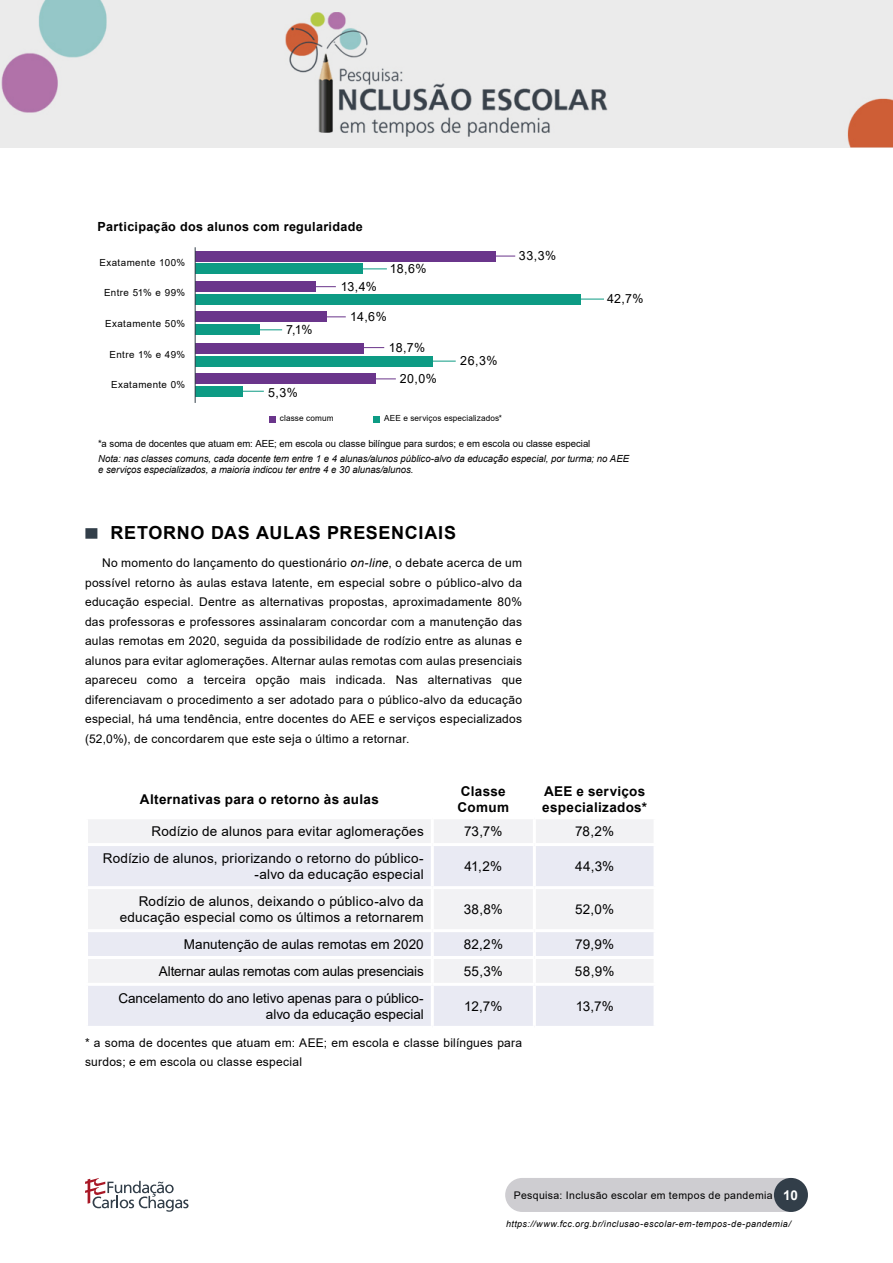
<style>
.page{position:relative;width:893px;height:1263px;background:#fff}
.page>*{position:absolute;margin:0;border:0;box-sizing:border-box;transform-origin:0 0}
.subtitulo{font:700 18px "Arial";letter-spacing:.04em;color:#000}
.t1{font:13.5px/16.2px "Arial";letter-spacing:.015em;color:#000;text-align:right}
.t2{font:700 13.5px/16.2px "Arial";letter-spacing:.025em;color:#000}
.t3{font:13.5px/16.2px "Arial";letter-spacing:-.005em;color:#000;text-align:right}
.t4{font:13.5px "Arial";letter-spacing:-.015em;color:#000}
.t5{font:12.6px "Arial";letter-spacing:.01em;color:#000}
.t6{font:700 12.6px "Arial";letter-spacing:.025em;color:#000}
.t7{font:12px/19.5px "Arial";letter-spacing:.02em;color:#000;text-align:justify}
.t8{font:10.5px "Arial";letter-spacing:.035em;color:#000}
.t9{font:italic 9.75px/14.5px "Arial";letter-spacing:-.005em;color:#000}
.t10{font:9.75px "Arial";letter-spacing:.04em;color:#000}
.t11{font:italic 9px "Arial";letter-spacing:.04em;color:#000}
.t12{font:8.4px "Arial";letter-spacing:.01em;color:#000}
.s1{font-style:normal}
.s2{font-style:italic}
.s3{font-weight:700;font-size:13.5px;color:#fff}
</style>
<div class="page">
<div style="left:505px;top:1178px;width:303px;height:34px;background:#cecdd1;border-radius:17px"></div>
<div style="left:774px;top:1178px;width:34px;height:34px;background:#323e49;border-radius:50%"></div>
<svg style="left:85px;top:1178px;width:104px;height:34px"></svg>
<img style="left:0;top:0;width:893px;height:147px">
<div style="left:85px;top:528px;width:12px;height:11px;background:#323e49"></div>
<svg style="left:88px;top:820px;width:566px;height:206px"></svg>
<hr style="left:431px;top:819px;width:3px;height:24px;background:#fff">
<hr style="left:533px;top:819px;width:3px;height:24px;background:#fff">
<hr style="left:85px;top:843px;width:347px;height:3px;background:#fff">
<hr style="left:432px;top:843px;width:102px;height:3px;background:#fff">
<hr style="left:431px;top:846px;width:3px;height:40px;background:#fff">
<hr style="left:534px;top:843px;width:123px;height:3px;background:#fff">
<hr style="left:533px;top:846px;width:3px;height:40px;background:#fff">
<hr style="left:85px;top:886px;width:347px;height:3px;background:#fff">
<hr style="left:432px;top:886px;width:102px;height:3px;background:#fff">
<hr style="left:431px;top:889px;width:3px;height:40px;background:#fff">
<hr style="left:534px;top:886px;width:123px;height:3px;background:#fff">
<hr style="left:533px;top:889px;width:3px;height:40px;background:#fff">
<hr style="left:85px;top:929px;width:347px;height:3px;background:#fff">
<hr style="left:432px;top:929px;width:102px;height:3px;background:#fff">
<hr style="left:431px;top:932px;width:3px;height:24px;background:#fff">
<hr style="left:534px;top:929px;width:123px;height:3px;background:#fff">
<hr style="left:533px;top:932px;width:3px;height:24px;background:#fff">
<hr style="left:85px;top:956px;width:347px;height:3px;background:#fff">
<hr style="left:432px;top:956px;width:102px;height:3px;background:#fff">
<hr style="left:431px;top:959px;width:3px;height:24px;background:#fff">
<hr style="left:534px;top:956px;width:123px;height:3px;background:#fff">
<hr style="left:533px;top:959px;width:3px;height:24px;background:#fff">
<hr style="left:85px;top:983px;width:347px;height:3px;background:#fff">
<hr style="left:432px;top:983px;width:102px;height:3px;background:#fff">
<hr style="left:431px;top:986px;width:3px;height:40px;background:#fff">
<hr style="left:534px;top:983px;width:123px;height:3px;background:#fff">
<hr style="left:533px;top:986px;width:3px;height:40px;background:#fff">
<svg style="left:374px;top:416px;width:6px;height:6px"></svg>
<svg style="left:269px;top:416px;width:6px;height:6px"></svg>
<div style="left:195px;top:251px;width:300px;height:10px;background:#6a358b"></div>
<div style="left:195px;top:264px;width:168px;height:10px;background:#0d9b84"></div>
<svg style="left:495px;top:256px;width:20px;height:1px"></svg>
<hr style="left:344px;top:269px;width:43px;height:1px;background:#0d9b84">
<div style="left:195px;top:282px;width:121px;height:10px;background:#6a358b"></div>
<div style="left:195px;top:294px;width:385px;height:11px;background:#0d9b84"></div>
<svg style="left:316px;top:286px;width:20px;height:1px"></svg>
<hr style="left:561px;top:299px;width:43px;height:1px;background:#0d9b84">
<div style="left:195px;top:312px;width:132px;height:10px;background:#6a358b"></div>
<div style="left:195px;top:324px;width:64px;height:11px;background:#0d9b84"></div>
<svg style="left:327px;top:316px;width:19px;height:1px"></svg>
<hr style="left:239px;top:329px;width:43px;height:1px;background:#0d9b84">
<div style="left:195px;top:343px;width:169px;height:10px;background:#6a358b"></div>
<div style="left:195px;top:356px;width:237px;height:10px;background:#0d9b84"></div>
<svg style="left:364px;top:347px;width:20px;height:1px"></svg>
<hr style="left:412px;top:361px;width:44px;height:1px;background:#0d9b84">
<div style="left:195px;top:374px;width:180px;height:10px;background:#6a358b"></div>
<div style="left:195px;top:386px;width:48px;height:11px;background:#0d9b84"></div>
<svg style="left:375px;top:379px;width:21px;height:1px"></svg>
<hr style="left:221px;top:391px;width:43px;height:1px;background:#0d9b84">
<hr style="left:195px;top:247px;width:1px;height:156px;background:#343f4a">
<p class="t6" style="left:98px;top:218px;width:267px">Participação dos alunos com regularidade</p>
<p class="t10" style="left:99px;top:255px;width:87px">Exatamente 100%</p>
<p class="t10" style="left:104px;top:286px;width:83px">Entre 51% e 99%</p>
<p class="t5" style="left:341px;top:277px;width:38px">13,4%</p>
<p class="t5" style="left:390px;top:260px;width:38px">18,6%</p>
<p class="t10" style="left:105px;top:316px;width:82px">Exatamente 50%</p>
<p class="t10" style="left:110px;top:347px;width:77px">Entre 1% e 49%</p>
<p class="t10" style="left:111px;top:378px;width:76px">Exatamente 0%</p>
<p class="t5" style="left:286px;top:321px;width:28px">7,1%</p>
<p class="t5" style="left:268px;top:383px;width:31px">5,3%</p>
<p class="t5" style="left:350px;top:308px;width:38px">14,6%</p>
<p class="t5" style="left:389px;top:338px;width:38px">18,7%</p>
<p class="t5" style="left:400px;top:370px;width:39px">20,0%</p>
<p class="t5" style="left:460px;top:352px;width:39px">26,3%</p>
<p class="t12" style="left:280px;top:413px;width:55px">classe comum</p>
<p class="t12" style="left:384px;top:413px;width:119px">AEE e serviços especializados*</p>
<p class="t5" style="left:519px;top:247px;width:39px">33,3%</p>
<p class="t5" style="left:607px;top:290px;width:38px">42,7%</p>
<p class="t9" style="left:98px;top:437px;width:532px"><span class="s1">*a soma de docentes que atuam em: AEE; em escola ou classe bilíngue para surdos; e em escola ou classe especial<br></span>Nota: nas classes comuns, cada docente tem entre 1 e 4 alunas/alunos público-alvo da educação especial, por turma; no AEE</p>
<p class="t9" style="left:98px;top:463px;width:317px">e serviços especializados, a maioria indicou ter entre 4 e 30 alunas/alunos.</p>
<p class="subtitulo" style="left:111px;top:520px;width:347px">RETORNO DAS AULAS PRESENCIAIS</p>
<p class="t7" style="left:85px;top:553px;width:439px;text-indent:17px">No momento do lançamento do questionário <span class="s2">on-line</span>, o debate acerca de um possível retorno às aulas estava latente, em especial sobre o público-alvo da educação especial. Dentre as alternativas propostas, aproximadamente 80% das professoras e professores assinalaram concordar com a manutenção das aulas remotas em 2020, seguida da possibilidade de rodízio entre as alunas e alunos para evitar aglomerações. Alternar aulas remotas com aulas presenciais apareceu como a terceira opção mais indicada. Nas alternativas que diferenciavam o procedimento a ser adotado para o público-alvo da educação especial, há uma tendência, entre docentes do AEE e serviços especializados (52,0%), de concordarem que este seja o último a retornar.</p>
<p class="t2" style="left:140px;top:791px;width:240px">Alternativas para o retorno às aulas</p>
<p class="t2" style="left:458px;top:783px;width:53px">Classe<br>Comum</p>
<p class="t2" style="left:542px;top:783px;width:106px">AEE e serviços especializados*</p>
<p class="t1" style="left:152px;top:823px;width:274px">Rodízio de alunos para evitar aglomerações</p>
<p class="t1" style="left:464px;top:823px;width:40px">73,7%</p>
<p class="t1" style="left:575px;top:823px;width:41px">78,2%</p>
<p class="t1" style="left:103px;top:850px;width:322px">Rodízio de alunos, priorizando o retorno do público--alvo da educação especial</p>
<p class="t1" style="left:464px;top:858px;width:39px">41,2%</p>
<p class="t1" style="left:575px;top:858px;width:41px">44,3%</p>
<p class="t1" style="left:120px;top:893px;width:306px">Rodízio de alunos, deixando o público-alvo da educação especial como os últimos a retornarem</p>
<p class="t1" style="left:464px;top:901px;width:41px">38,8%</p>
<p class="t1" style="left:575px;top:901px;width:40px">52,0%</p>
<p class="t1" style="left:184px;top:936px;width:242px">Manutenção de aulas remotas em 2020</p>
<p class="t1" style="left:464px;top:936px;width:41px">82,2%</p>
<p class="t1" style="left:575px;top:936px;width:40px">79,9%</p>
<p class="t4" style="left:159px;top:962px;width:266px">Alternar aulas remotas com aulas presenciais</p>
<p class="t1" style="left:464px;top:963px;width:41px">55,3%</p>
<p class="t1" style="left:575px;top:963px;width:41px">58,9%</p>
<p class="t3" style="left:118px;top:990px;width:307px">Cancelamento do ano letivo apenas para o público&shy;alvo da educação especial</p>
<p class="t1" style="left:464px;top:998px;width:40px">12,7%</p>
<p class="t1" style="left:576px;top:998px;width:40px">13,7%</p>
<p class="t7" style="left:85px;top:1032px;width:439px">* a soma de docentes que atuam em: AEE; em escola e classe bilíngues para surdos; e em escola ou classe especial</p>
<p class="t8" style="left:514px;top:1188px;width:286px">Pesquisa: Inclusão escolar em tempos de pandemia <span class="s3">10</span></p>
<p class="t11" style="left:506px;top:1218px;width:286px">https://www.fcc.org.br/inclusao-escolar-em-tempos-de-pandemia/</p>
</div>
